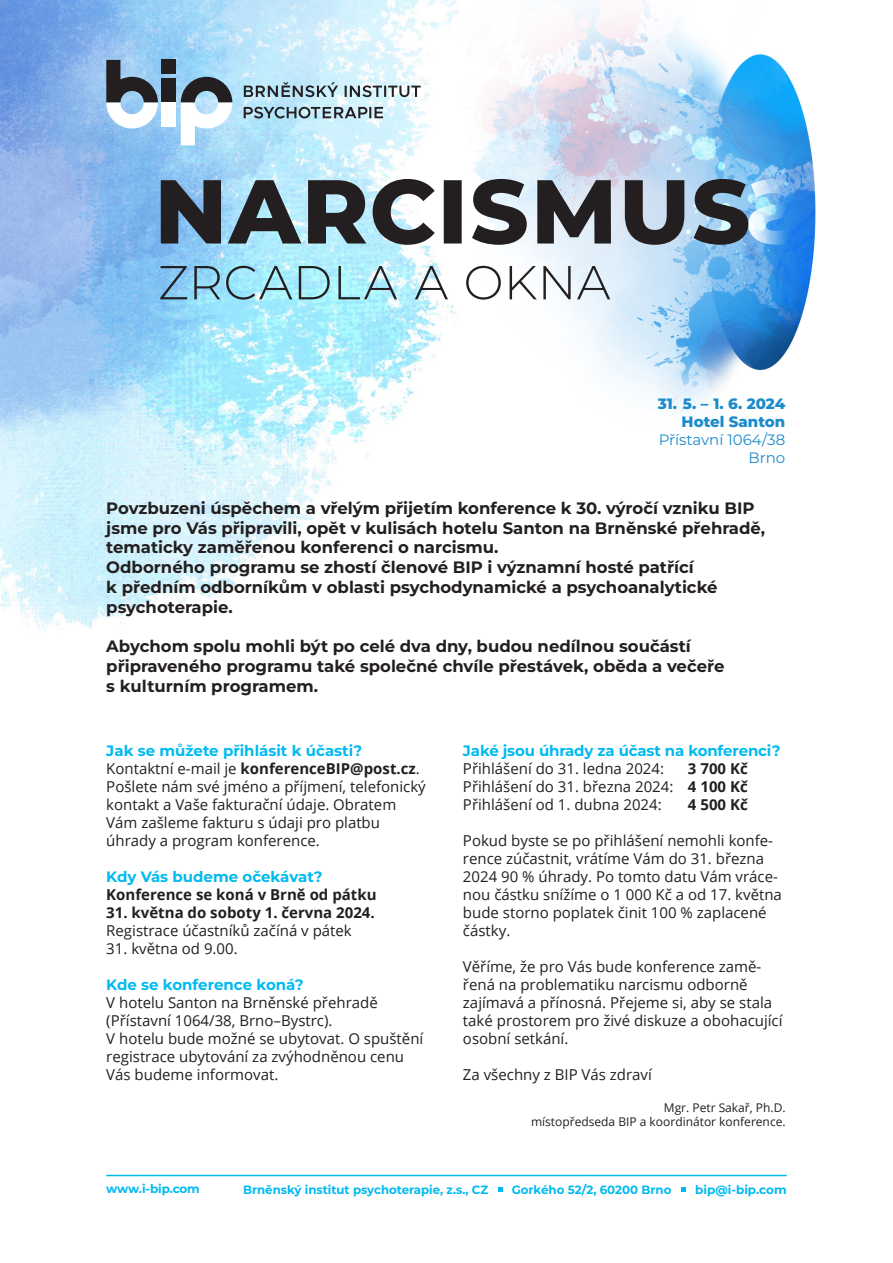
<style>
.page{position:relative;width:893px;height:1263px;background:#fff}
.page>*{position:absolute;margin:0;border:0;box-sizing:border-box;transform-origin:0 0}
.t1{font:700 16.5px/19.8px "Montserrat";color:#231f20}
.Styl_odstavce1{font:15px/18px "Open Sans";color:#231f20}
.Styl_odstavce1-2{font:700 15px "Open Sans";color:#231f20}
.t2{font:700 15px "Montserrat";letter-spacing:-.005em;color:#00baf1}
.t3{font:800 15px "Montserrat";color:#1b8bcb}
.t4{font:15px "Montserrat";color:#1b8bcb}
.t5{font:700 12px "Montserrat";color:#00baf1}
.Styl_odstavce1-3{font:12px "Open Sans";color:#231f20}
.s1{font-weight:400}
.s2{font-weight:700}
</style>
<div class="page">
<img style="left:473px;top:0;width:343px;height:412px">
<svg style="left:498px;top:1187px;width:5px;height:5px"></svg>
<svg style="left:681px;top:1187px;width:5px;height:5px"></svg>
<hr style="left:106px;top:1175px;width:681px;height:1px;background:#00baf1">
<img style="left:0;top:0;width:458px;height:632px">
<svg style="left:244px;top:107px;width:139px;height:11px;background:#8196a0"></svg>
<svg style="left:244px;top:82px;width:177px;height:15px;background:#9cb0b9"></svg>
<div style="left:162px;top:78px;width:14px;height:25px;background:#231f20"></div>
<svg style="left:106px;top:60px;width:52px;height:68px"></svg>
<div style="left:162px;top:103px;width:14px;height:24px;background:#fff"></div>
<div style="left:162px;top:60px;width:14px;height:14px;background:#231f20"></div>
<svg style="left:181px;top:77px;width:51px;height:68px"></svg>
<svg style="left:161px;top:179px;width:642px;height:66px;background:#707f8b"></svg>
<svg style="left:160px;top:266px;width:450px;height:34px"></svg>
<p class="t3" style="left:658px;top:393px;width:129px">31. 5. – 1. 6. 2024</p>
<p class="t3" style="left:682px;top:411px;width:105px">Hotel Santon</p>
<p class="t4" style="left:659px;top:429px;width:128px">Přístavní 1064/38</p>
<p class="t4" style="left:748px;top:447px;width:38px">Brno</p>
<p class="t1" style="left:106px;top:497px;width:660px">Povzbuzeni úspěchem a vřelým přijetím konference k 30. výročí vzniku BIP jsme pro Vás připravili, opět v kulisách hotelu Santon na Brněnské přehradě, tematicky zaměřenou konferenci o narcismu.</p>
<p class="t1" style="left:106px;top:557px;width:589px">Odborného programu se zhostí členové BIP i významní hosté patřící</p>
<p class="t1" style="left:106px;top:576px;width:613px">k předním odborníkům v oblasti psychodynamické a psychoanalytické</p>
<p class="t1" style="left:106px;top:596px;width:128px">psychoterapie.</p>
<p class="t1" style="left:106px;top:636px;width:586px">Abychom spolu mohli být po celé dva dny, budou nedílnou součástí</p>
<p class="t1" style="left:106px;top:656px;width:620px">připraveného programu také společné chvíle přestávek, oběda a večeře</p>
<p class="t1" style="left:106px;top:675px;width:213px">s kulturním programem.</p>
<p class="t2" style="left:106px;top:739px;width:258px">Jak se můžete přihlásit k účasti?</p>
<p class="Styl_odstavce1-2" style="left:106px;top:757px;width:315px"><span class="s1">Kontaktní e-mail je</span> konferenceBIP@post.cz<span class="s1">.</span></p>
<p class="Styl_odstavce1" style="left:106px;top:777px;width:321px">Pošlete nám své jméno a příjmení, telefonický</p>
<p class="Styl_odstavce1" style="left:106px;top:795px;width:291px">kontakt a Vaše fakturační údaje. Obratem<br>Vám zašleme fakturu s údaji pro platbu</p>
<p class="Styl_odstavce1" style="left:106px;top:831px;width:215px">úhrady a program konference.</p>
<p class="t2" style="left:106px;top:865px;width:218px">Kdy Vás budeme očekávat?</p>
<p class="Styl_odstavce1-2" style="left:106px;top:883px;width:272px">Konference se koná v Brně od pátku</p>
<p class="Styl_odstavce1-2" style="left:106px;top:901px;width:270px">31. května do soboty 1. června 2024.</p>
<p class="Styl_odstavce1" style="left:106px;top:921px;width:247px">Registrace účastníků začíná v pátek</p>
<p class="Styl_odstavce1" style="left:106px;top:939px;width:133px">31. května od 9.00.</p>
<p class="t2" style="left:106px;top:973px;width:199px">Kde se konference koná?</p>
<p class="Styl_odstavce1" style="left:106px;top:993px;width:273px">V hotelu Santon na Brněnské přehradě</p>
<p class="Styl_odstavce1" style="left:106px;top:1011px;width:228px">(Přístavní 1064/38, Brno–Bystrc).</p>
<p class="Styl_odstavce1" style="left:106px;top:1029px;width:319px">V hotelu bude možné se ubytovat. O spuštění registrace ubytování za zvýhodněnou cenu<br>Vás budeme informovat.</p>
<p class="t2" style="left:463px;top:739px;width:319px">Jaké jsou úhrady za účast na konferenci?</p>
<p class="Styl_odstavce1" style="left:463px;top:759px;width:203px">Přihlášení do 31. ledna 2024:</p>
<p class="Styl_odstavce1-2" style="left:688px;top:757px;width:61px">3 700 Kč</p>
<p class="Styl_odstavce1" style="left:463px;top:777px;width:286px">Přihlášení do 31. března 2024: <span class="s2">4 100 Kč</span></p>
<p class="Styl_odstavce1" style="left:463px;top:795px;width:200px">Přihlášení od 1. dubna 2024:</p>
<p class="Styl_odstavce1-2" style="left:688px;top:793px;width:61px">4 500 Kč</p>
<p class="Styl_odstavce1" style="left:463px;top:831px;width:320px">Pokud byste se po přihlášení nemohli konfe&shy;rence zúčastnit, vrátíme Vám do 31. března 2024 90 % úhrady. Po tomto datu Vám vráce&shy;nou částku snížíme o 1 000 Kč a od 17. května bude storno poplatek činit 100 % zaplacené částky.</p>
<p class="Styl_odstavce1" style="left:463px;top:957px;width:321px">Věříme, že pro Vás bude konference zamě&shy;řená na problematiku narcismu odborně zajímavá a přínosná. Přejeme si, aby se stala také prostorem pro živé diskuze a obohacující osobní setkání.</p>
<p class="Styl_odstavce1" style="left:463px;top:1065px;width:190px">Za všechny z BIP Vás zdraví</p>
<p class="Styl_odstavce1-3" style="left:664px;top:1099px;width:123px">Mgr. Petr Sakař, Ph.D.</p>
<p class="Styl_odstavce1-3" style="left:531px;top:1114px;width:256px">místopředseda BIP a koordinátor konference.</p>
<p class="t5" style="left:106px;top:1180px;width:95px">www.i-bip.com</p>
<p class="t5" style="left:243px;top:1181px;width:247px">Brněnský institut psychoterapie, z.s., CZ</p>
<p class="t5" style="left:512px;top:1181px;width:161px">Gorkého 52/2, 60200 Brno</p>
<p class="t5" style="left:695px;top:1181px;width:93px">bip@i-bip.com</p>
</div>
